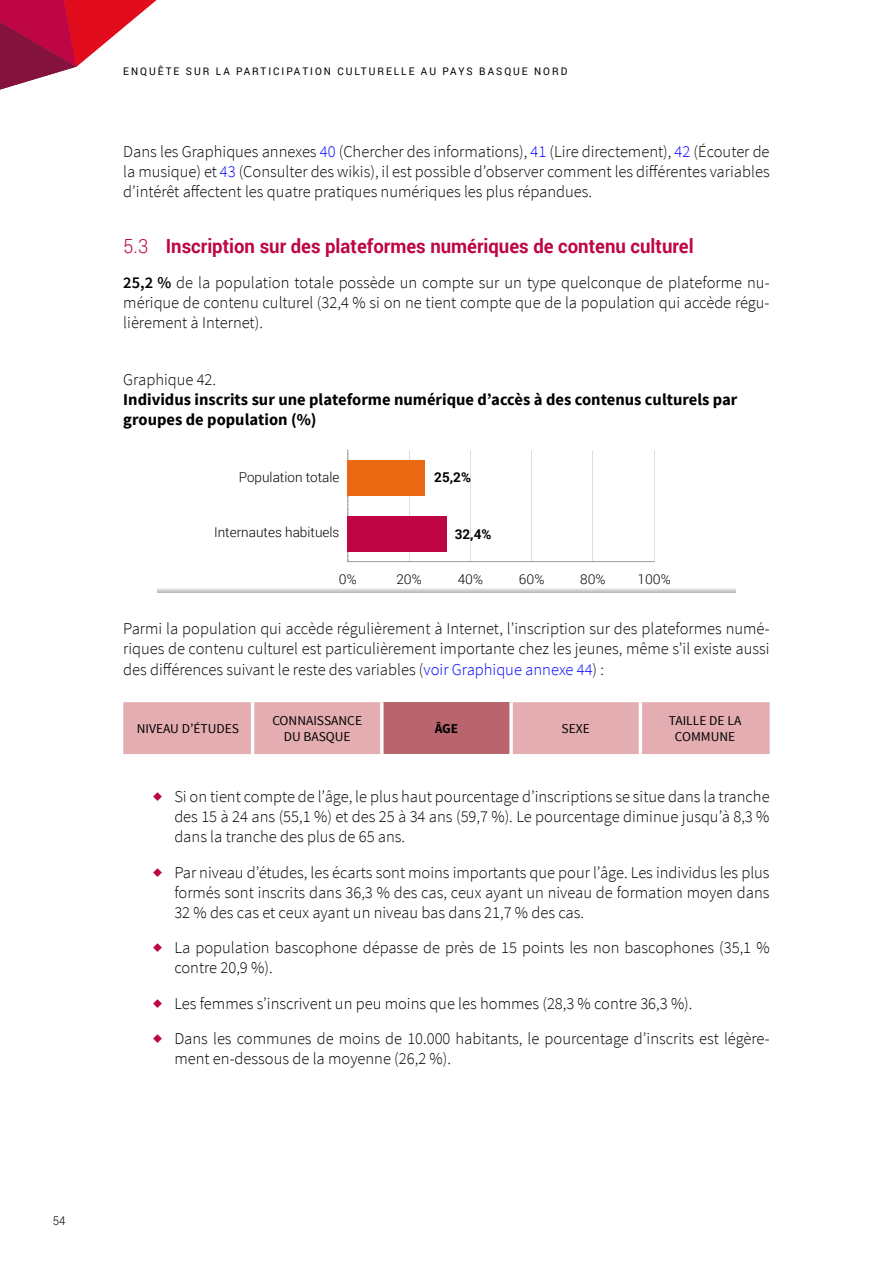
<style>
.page{position:relative;width:893px;height:1263px;background:#fff}
.page>*{position:absolute;margin:0;border:0;box-sizing:border-box;transform-origin:0 0}
.t1{font:700 19.5px "Roboto";color:#bd0643;scale:.95 1}
.t2{font:300 16.5px/20.2px "Source Sans Pro";color:#000;text-align:justify}
.t3{font:700 16.5px/20.2px "Source Sans Pro";color:#000}
.t4{font:13.5px/16.2px "Source Sans Pro";color:#000;text-align:center}
.t5{font:300 13.5px "Roboto";color:#000}
.t6{font:700 13.5px "Roboto";color:#000}
.t7{font:700 13.5px "Source Sans Pro";color:#000}
.t8{font:300 12px "Roboto";color:#000;scale:.95 1}
.t9{font:10.5px "Roboto";letter-spacing:.2em;color:#000;scale:.95 1}
.s1{color:#00f}
.s2{font-weight:300}
.s3{font-weight:600}
</style>
<div class="page">
<svg style="left:0;top:0;width:157px;height:90px"></svg>
<svg style="left:157px;top:588px;width:579px;height:4px"></svg>
<hr style="left:348px;top:561px;width:306px;height:1px;background:#9c9e9f">
<hr style="left:348px;top:450px;width:1px;height:112px;background:#9c9e9f">
<div style="left:348px;top:460px;width:77px;height:35px;background:#eb6913"></div>
<div style="left:348px;top:516px;width:99px;height:35px;background:#bd0643"></div>
<div style="left:123px;top:702px;width:647px;height:52px;background:#e3adb2"></div>
<div style="left:382px;top:702px;width:129px;height:52px;background:#ba646e"></div>
<hr style="left:251px;top:702px;width:3px;height:52px;background:#fff">
<svg style="left:380px;top:702px;width:4px;height:52px"></svg>
<svg style="left:509px;top:702px;width:4px;height:52px"></svg>
<hr style="left:639px;top:702px;width:3px;height:52px;background:#fff">
<p class="t9" style="left:123px;top:64px;width:469px">ENQUÊTE SUR LA PARTICIPATION CULTURELLE AU PAYS BASQUE NORD</p>
<p class="t2" style="left:123px;top:141px;width:648px">Dans les Graphiques annexes <span class="s1">40</span> (Chercher des informations), <span class="s1">41</span> (Lire directement), <span class="s1">42</span> (Écouter de la musique) et <span class="s1">43</span> (Consulter des wikis), il est possible d’observer comment les différentes variables d’intérêt affectent les quatre pratiques numériques les plus répandues.</p>
<p class="t1" style="left:123px;top:232px;width:602px"><span class="s2">5.3</span> Inscription sur des plateformes numériques de contenu culturel</p>
<p class="t2" style="left:123px;top:272px;width:648px"><span class="s3">25,2 %</span> de la population totale possède un compte sur un type quelconque de plateforme nu&shy;mérique de contenu culturel (32,4 % si on ne tient compte que de la population qui accède régu&shy;lièrement à Internet).</p>
<p class="t2" style="left:123px;top:369px;width:94px">Graphique 42.</p>
<p class="t3" style="left:123px;top:390px;width:616px">Individus inscrits sur une plateforme numérique d’accès à des contenus culturels par groupes de population (%)</p>
<p class="t5" style="left:239px;top:468px;width:102px">Population totale</p>
<p class="t6" style="left:434px;top:468px;width:38px">25,2%</p>
<p class="t5" style="left:214px;top:523px;width:127px">Internautes habituels</p>
<p class="t6" style="left:455px;top:524px;width:38px">32,4%</p>
<p class="t5" style="left:339px;top:569px;width:19px">0%</p>
<p class="t5" style="left:396px;top:569px;width:27px">20%</p>
<p class="t5" style="left:458px;top:569px;width:27px">40%</p>
<p class="t5" style="left:519px;top:569px;width:27px">60%</p>
<p class="t5" style="left:580px;top:569px;width:27px">80%</p>
<p class="t5" style="left:638px;top:569px;width:35px">100%</p>
<p class="t2" style="left:123px;top:618px;width:648px">Parmi la population qui accède régulièrement à Internet, l’inscription sur des plateformes numé&shy;riques de contenu culturel est particulièrement importante chez les jeunes, même s’il existe aussi des différences suivant le reste des variables (<span class="s1">voir Graphique annexe 44</span>) :</p>
<p class="t4" style="left:137px;top:721px;width:104px">NIVEAU D’ÉTUDES</p>
<p class="t4" style="left:272px;top:713px;width:91px">CONNAISSANCE<br>DU BASQUE</p>
<p class="t7" style="left:435px;top:720px;width:25px">ÂGE</p>
<p class="t4" style="left:562px;top:721px;width:30px">SEXE</p>
<p class="t4" style="left:669px;top:713px;width:74px">TAILLE DE LA<br>COMMUNE</p>
<p class="t2" style="left:174px;top:786px;width:597px;text-indent:-21px"><sup>◆</sup> Si on tient compte de l’âge, le plus haut pourcentage d’inscriptions se situe dans la tranche des 15 à 24 ans (55,1 %) et des 25 à 34 ans (59,7 %). Le pourcentage diminue jusqu’à 8,3 % dans la tranche des plus de 65 ans.</p>
<p class="t2" style="left:174px;top:862px;width:597px;text-indent:-21px"><sup>◆</sup> Par niveau d’études, les écarts sont moins importants que pour l’âge. Les individus les plus formés sont inscrits dans 36,3 % des cas, ceux ayant un niveau de formation moyen dans 32 % des cas et ceux ayant un niveau bas dans 21,7 % des cas.</p>
<p class="t2" style="left:174px;top:938px;width:597px;text-indent:-21px"><sup>◆</sup> La population bascophone dépasse de près de 15 points les non bascophones (35,1 % contre 20,9 %).</p>
<p class="t2" style="left:153px;top:993px;width:541px"><sup>◆</sup> Les femmes s’inscrivent un peu moins que les hommes (28,3 % contre 36,3 %).</p>
<p class="t2" style="left:174px;top:1028px;width:597px;text-indent:-21px"><sup>◆</sup> Dans les communes de moins de 10.000 habitants, le pourcentage d’inscrits est légère&shy;ment en-dessous de la moyenne (26,2 %).</p>
<p class="t8" style="left:53px;top:1212px;width:15px">54</p>
</div>
